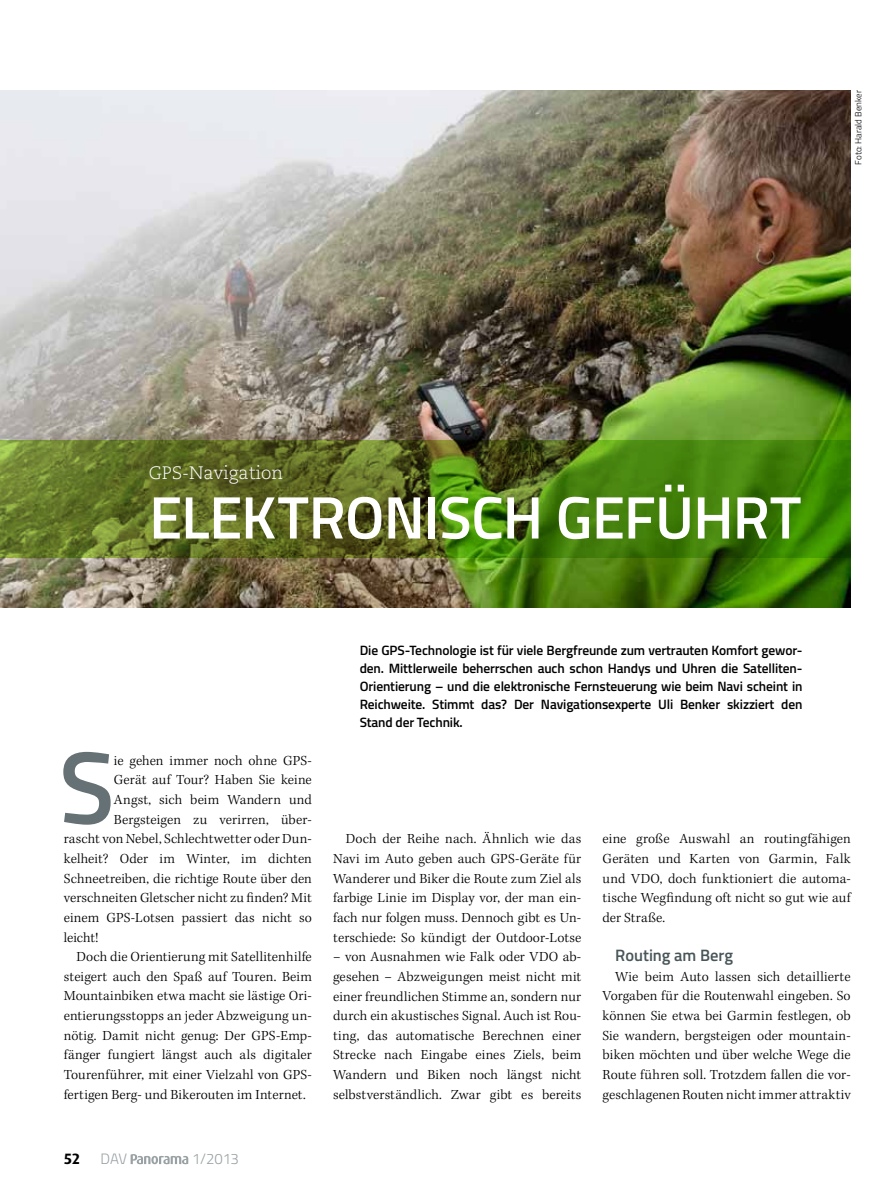
<style>
.page{position:relative;width:893px;height:1191px;background:#fff}
.page>*{position:absolute;margin:0;border:0;box-sizing:border-box;transform-origin:0 0}
.t1{font:600 102.9px "Titillium";color:#657175}
.t2{font:600 60px "Titillium";letter-spacing:-.01em;color:#fff}
.t3{font:300 18px "Caecilia LT Std";color:#fff}
.t4{font:600 16.5px "Titillium";color:#485559}
.t5{font:300 15px "Titillium";letter-spacing:-.02em;color:#99a1a4}
.t6{font:700 15px "Dax";color:#000}
.t7{font:300 14.25px/19.6px "Kepler Std";letter-spacing:.005em;color:#000;text-align:justify}
.t8{font:600 13.5px/18px "Titillium";letter-spacing:-.01em;color:#000;text-align:justify}
.t9{font:300 9px "Titillium";color:#000}
</style>
<div class="page">
<img style="left:0;top:90px;width:850px;height:517px">
<svg style="left:0;top:440px;width:850px;height:118px;background:#53741a"></svg>
<svg style="left:131px;top:1154px;width:57px;height:10px"></svg>
<p class="t9" style="left:852px;top:165px;width:76px;rotate:-90deg">Foto: Harald Benker</p>
<p class="t3" style="left:149px;top:462px;width:136px">GPS-Navigation</p>
<h2 class="t2" style="left:149px;top:472px;width:654px">Elektronisch geführt</h2>
<p class="t8" style="left:360px;top:641px;width:444px">Die GPS-Technologie ist für viele Bergfreunde zum vertrauten Komfort gewor&shy;den. Mittlerweile beherrschen auch schon Handys und Uhren die Satelliten-Orientierung – und die elektronische Fernsteuerung wie beim Navi scheint in Reichweite. Stimmt das? Der Navigationsexperte Uli Benker skizziert den Stand der Technik.</p>
<h1 class="t1" style="left:59px;top:710px;width:57px">S</h1>
<p class="t7" style="left:114px;top:751px;width:200px">ie gehen immer noch ohne GPS-</p>
<p class="t7" style="left:114px;top:770px;width:200px">Gerät auf Tour? Haben Sie keine</p>
<p class="t7" style="left:114px;top:790px;width:200px">Angst, sich beim Wandern und</p>
<p class="t7" style="left:114px;top:810px;width:199px">Bergsteigen zu verirren, über-</p>
<p class="t7" style="left:64px;top:829px;width:250px">rascht von Nebel, Schlechtwetter oder Dun-</p>
<p class="t7" style="left:64px;top:849px;width:250px">kelheit? Oder im Winter, im dichten</p>
<p class="t7" style="left:64px;top:869px;width:250px">Schneetreiben, die richtige Route über den</p>
<p class="t7" style="left:64px;top:888px;width:250px">verschneiten Gletscher nicht zu finden? Mit</p>
<p class="t7" style="left:64px;top:908px;width:250px">einem GPS-Lotsen passiert das nicht so</p>
<p class="t7" style="left:64px;top:927px;width:36px">leicht!</p>
<p class="t7" style="left:77px;top:947px;width:237px">Doch die Orientierung mit Satellitenhilfe</p>
<p class="t7" style="left:64px;top:967px;width:250px">steigert auch den Spaß auf Touren. Beim</p>
<p class="t7" style="left:64px;top:986px;width:250px">Mountainbiken etwa macht sie lästige Ori-</p>
<p class="t7" style="left:64px;top:1006px;width:250px">entierungsstopps an jeder Abzweigung un-</p>
<p class="t7" style="left:64px;top:1026px;width:250px">nötig. Damit nicht genug: Der GPS-Emp-</p>
<p class="t7" style="left:64px;top:1045px;width:250px">fänger fungiert längst auch als digitaler</p>
<p class="t7" style="left:64px;top:1065px;width:250px">Tourenführer, mit einer Vielzahl von GPS-</p>
<p class="t7" style="left:64px;top:1085px;width:243px">fertigen Berg- und Bikerouten im Internet.</p>
<p class="t6" style="left:64px;top:1150px;width:18px">52</p>
<p class="t5" style="left:101px;top:1148px;width:28px">DAV</p>
<p class="t5" style="left:192px;top:1148px;width:48px">1/2013</p>
<p class="t7" style="left:333px;top:829px;width:250px;text-indent:13px">Doch der Reihe nach. Ähnlich wie das Navi im Auto geben auch GPS-Geräte für Wanderer und Biker die Route zum Ziel als farbige Linie im Display vor, der man ein&shy;fach nur folgen muss. Dennoch gibt es Un&shy;terschiede: So kündigt der Outdoor-Lotse</p>
<p class="t7" style="left:333px;top:947px;width:250px">– von Ausnahmen wie Falk oder VDO ab&shy;gesehen – Abzweigungen meist nicht mit einer freundlichen Stimme an, sondern nur durch ein akustisches Signal. Auch ist Rou&shy;ting, das automatische Berechnen einer Strecke nach Eingabe eines Ziels, beim Wandern und Biken noch längst nicht selbstverständlich. Zwar gibt es bereits</p>
<p class="t7" style="left:603px;top:829px;width:250px">eine große Auswahl an routingfähigen Geräten und Karten von Garmin, Falk und VDO, doch funktioniert die automa&shy;tische Wegfindung oft nicht so gut wie auf der Straße.</p>
<p class="t4" style="left:615px;top:943px;width:119px">Routing am Berg</p>
<p class="t7" style="left:603px;top:967px;width:250px;text-indent:13px">Wie beim Auto lassen sich detaillierte Vorgaben für die Routenwahl eingeben. So können Sie etwa bei Garmin festlegen, ob Sie wandern, bergsteigen oder mountain&shy;biken möchten und über welche Wege die Route führen soll. Trotzdem fallen die vor&shy;geschlagenen Routen nicht immer attraktiv</p>
</div>
